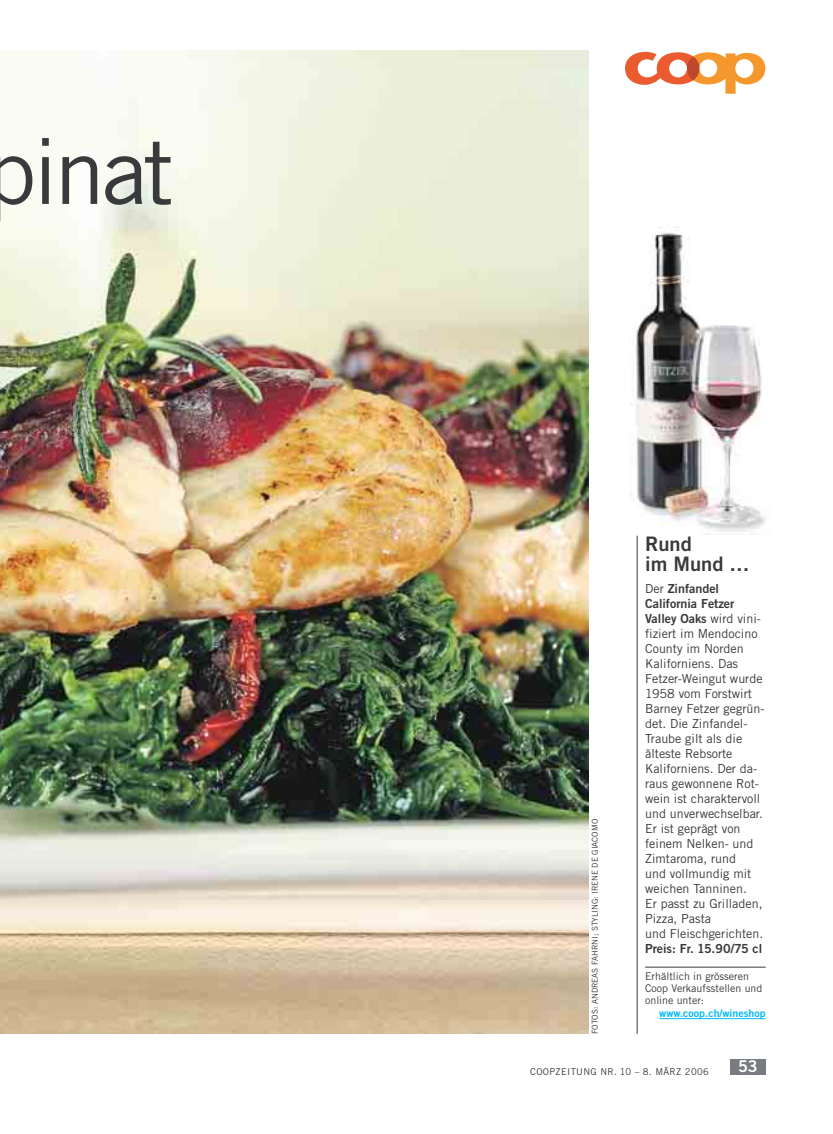
<style>
.page{position:relative;width:833px;height:1134px;background:#fff}
.page>*{position:absolute;margin:0;border:0;box-sizing:border-box;transform-origin:0 0}
.t1{font:90px "Trade Gothic";letter-spacing:-.045em;color:#383a3b}
.t2{font:20px/20px "Trade Gothic Bold Two";color:#383a3b}
.t3{font:16.25px "Trade Gothic Bold Two";color:#fff}
.t4{font:12.5px/15px "Trade Gothic";color:#383a3b}
.t5{font:12.5px/15px "Trade Gothic Bold Two";color:#383a3b}
.t6{font:10.62px/11.9px "Trade Gothic";color:#383a3b}
.t7{font:10.62px "Trade Gothic Bold Two";color:#00b9f3}
.t8{font:9.38px "Trade Gothic";letter-spacing:.035em;color:#383a3b}
.t9{font:8.12px "Trade Gothic";color:#383a3b}
.s1{font-family:"Trade Gothic"}
</style>
<div class="page">
<img style="left:631px;top:227px;width:134px;height:305px">
<img style="left:0;top:50px;width:588px;height:984px">
<div style="left:730px;top:1058px;width:35px;height:16px;background:#787b7f"></div>
<hr style="left:645px;top:967px;width:120px;height:1px;background:#383a3b">
<hr style="left:659px;top:1018px;width:106px;height:1px;background:#00b9f3">
<svg style="left:625px;top:52px;width:140px;height:42px"></svg>
<div style="left:687px;top:56px;width:12px;height:24px;background:#bf482c;border-radius:50%"></div>
<hr style="left:637px;top:536px;width:1px;height:498px;background:#383a3b">
<h1 class="t1" style="left:-14px;top:139px;width:190px">pinat</h1>
<p class="t9" style="left:592px;top:1034px;width:217px;rotate:-90deg">FOTOS: ANDREAS FAHRNI; STYLING: IRENE DE GIACOMO</p>
<h2 class="t2" style="left:645px;top:535px;width:106px">Rund<br>im Mund …</h2>
<p class="t5" style="left:645px;top:582px;width:117px"><span class="s1">Der</span> Zinfandel<br>California Fetzer<br>Valley Oaks <span class="s1">wird vini-</span></p>
<p class="t4" style="left:645px;top:627px;width:121px">fiziert im Mendocino<br>County im Norden<br>Kaliforniens. Das<br>Fetzer-Weingut wurde<br>1958 vom Forstwirt<br>Barney Fetzer gegrün&shy;det. Die Zinfandel-<br>Traube gilt als die älteste Rebsorte<br>Kaliforniens. Der da&shy;raus gewonnene Rot&shy;wein ist charaktervoll und unverwechselbar.<br>Er ist geprägt von feinem Nelken- und<br>Zimtaroma, rund<br>und vollmundig mit weichen Tanninen.<br>Er passt zu Grilladen,<br>Pizza, Pasta<br>und Fleischgerichten.</p>
<p class="t5" style="left:645px;top:942px;width:119px">Preis: Fr. 15.90/75 cl</p>
<p class="t6" style="left:645px;top:971px;width:119px">Erhältlich in grösseren<br>Coop Verkaufsstellen und online unter:</p>
<p class="t7" style="left:659px;top:1009px;width:108px">www.coop.ch/wineshop</p>
<p class="t8" style="left:530px;top:1068px;width:180px">COOPZEITUNG NR. 10 – 8. MÄRZ 2006</p>
<h3 class="t3" style="left:738px;top:1060px;width:21px">53</h3>
</div>
